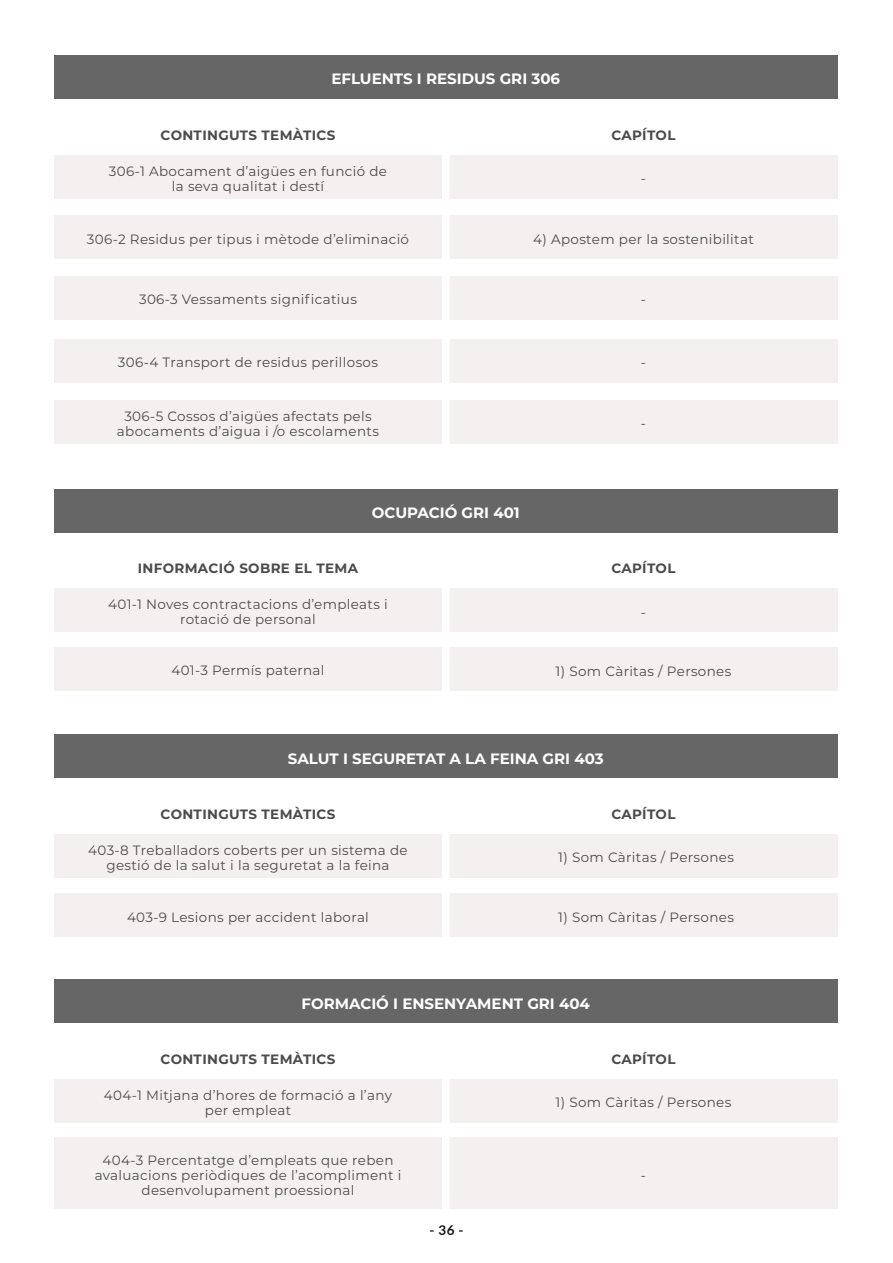
<style>
.page{position:relative;width:893px;height:1263px;background:#fff}
.page>*{position:absolute;margin:0;border:0;box-sizing:border-box;transform-origin:0 0}
.t1{font:700 15px "Montserrat";color:#fff}
.t2{font:13.5px/15px "Montserrat";letter-spacing:.025em;color:#4b4b4b;text-align:center}
.t3{font:700 13.5px "Montserrat";letter-spacing:.025em;color:#4b4b4b}
.t4{font:700 13.5px "Lato";color:#131313}
</style>
<div class="page">
<div style="left:54px;top:155px;width:783px;height:43px;background:#f4f0f0"></div>
<div style="left:54px;top:215px;width:783px;height:44px;background:#f4f0f0"></div>
<div style="left:54px;top:339px;width:783px;height:44px;background:#f4f0f0"></div>
<div style="left:54px;top:276px;width:783px;height:44px;background:#f4f0f0"></div>
<div style="left:54px;top:400px;width:783px;height:44px;background:#f4f0f0"></div>
<div style="left:442px;top:149px;width:7px;height:298px;background:#fff"></div>
<div style="left:54px;top:55px;width:783px;height:44px;background:#666"></div>
<div style="left:54px;top:588px;width:783px;height:44px;background:#f4f0f0"></div>
<div style="left:54px;top:647px;width:783px;height:43px;background:#f4f0f0"></div>
<div style="left:442px;top:583px;width:7px;height:112px;background:#fff"></div>
<div style="left:54px;top:489px;width:783px;height:43px;background:#666"></div>
<div style="left:54px;top:834px;width:783px;height:43px;background:#f4f0f0"></div>
<div style="left:54px;top:893px;width:783px;height:43px;background:#f4f0f0"></div>
<div style="left:442px;top:829px;width:7px;height:113px;background:#fff"></div>
<div style="left:54px;top:734px;width:783px;height:44px;background:#666"></div>
<div style="left:54px;top:1079px;width:783px;height:43px;background:#f4f0f0"></div>
<div style="left:54px;top:1138px;width:783px;height:71px;background:#f4f0f0"></div>
<div style="left:442px;top:1074px;width:7px;height:135px;background:#fff"></div>
<div style="left:54px;top:979px;width:783px;height:44px;background:#666"></div>
<p class="t1" style="left:331px;top:68px;width:230px">EFLUENTS I RESIDUS GRI 306</p>
<p class="t3" style="left:161px;top:125px;width:176px">CONTINGUTS TEMÀTICS</p>
<p class="t2" style="left:109px;top:163px;width:280px">306-1 Abocament d’aigües en funció de la seva qualitat i destí</p>
<p class="t3" style="left:611px;top:125px;width:66px">CAPÍTOL</p>
<p class="t2" style="left:641px;top:170px;width:7px">-</p>
<p class="t2" style="left:87px;top:231px;width:324px">306-2 Residus per tipus i mètode d’eliminació</p>
<p class="t2" style="left:139px;top:292px;width:219px">306-3 Vessaments significatius</p>
<p class="t2" style="left:118px;top:354px;width:262px">306-4 Transport de residus perillosos</p>
<p class="t2" style="left:117px;top:408px;width:264px">306-5 Cossos d’aigües afectats pels abocaments d’aigua i /o escolaments</p>
<p class="t2" style="left:533px;top:231px;width:222px">4) Apostem per la sostenibilitat</p>
<p class="t2" style="left:641px;top:292px;width:7px">-</p>
<p class="t2" style="left:641px;top:354px;width:7px">-</p>
<p class="t2" style="left:641px;top:416px;width:7px">-</p>
<p class="t1" style="left:372px;top:502px;width:149px">OCUPACIÓ GRI 401</p>
<p class="t3" style="left:138px;top:559px;width:222px">INFORMACIÓ SOBRE EL TEMA</p>
<p class="t2" style="left:108px;top:596px;width:281px">401-1 Noves contractacions d’empleats i rotació de personal</p>
<p class="t2" style="left:171px;top:662px;width:155px">401-3 Permís paternal</p>
<p class="t3" style="left:611px;top:559px;width:66px">CAPÍTOL</p>
<p class="t2" style="left:641px;top:605px;width:7px">-</p>
<p class="t2" style="left:556px;top:663px;width:177px">1) Som Càritas / Persones</p>
<p class="t1" style="left:288px;top:747px;width:317px">SALUT I SEGURETAT A LA FEINA GRI 403</p>
<p class="t3" style="left:161px;top:804px;width:176px">CONTINGUTS TEMÀTICS</p>
<p class="t2" style="left:88px;top:842px;width:321px">403-8 Treballadors coberts per un sistema de gestió de la salut i la seguretat a la feina</p>
<p class="t2" style="left:127px;top:909px;width:243px">403-9 Lesions per accident laboral</p>
<p class="t3" style="left:611px;top:804px;width:66px">CAPÍTOL</p>
<p class="t2" style="left:558px;top:850px;width:177px">1) Som Càritas / Persones</p>
<p class="t2" style="left:558px;top:909px;width:177px">1) Som Càritas / Persones</p>
<p class="t1" style="left:302px;top:992px;width:290px">FORMACIÓ I ENSENYAMENT GRI 404</p>
<p class="t3" style="left:161px;top:1049px;width:176px">CONTINGUTS TEMÀTICS</p>
<p class="t2" style="left:104px;top:1087px;width:290px">404-1 Mitjana d’hores de formació a l’any per empleat</p>
<p class="t2" style="left:95px;top:1152px;width:308px">404-3 Percentatge d’empleats que reben avaluacions periòdiques de l’acompliment i desenvolupament proessional</p>
<p class="t4" style="left:429px;top:1220px;width:35px">- 36 -</p>
<p class="t3" style="left:611px;top:1049px;width:66px">CAPÍTOL</p>
<p class="t2" style="left:556px;top:1094px;width:177px">1) Som Càritas / Persones</p>
<p class="t2" style="left:641px;top:1167px;width:7px">-</p>
</div>
